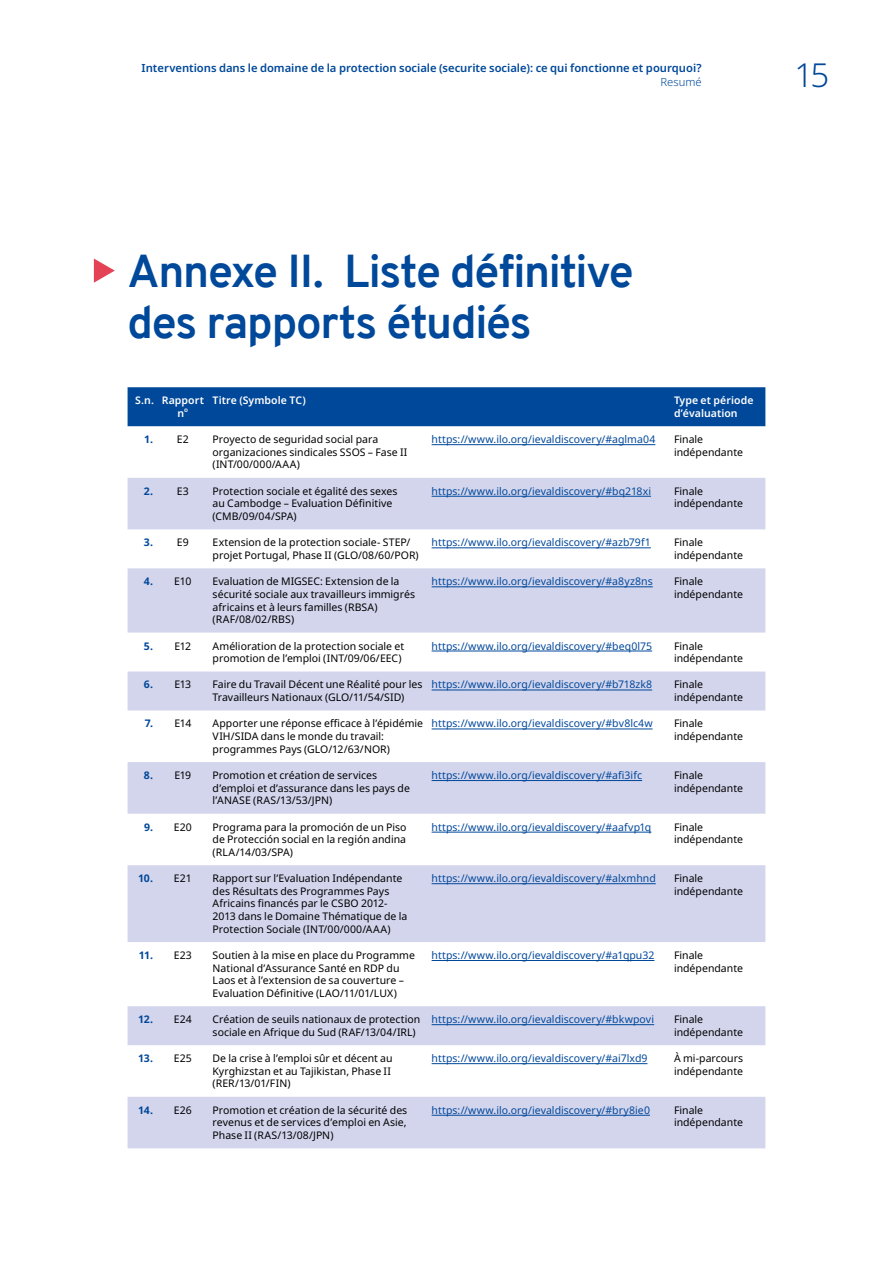
<style>
.page{position:relative;width:893px;height:1263px;background:#fff}
.page>*{position:absolute;margin:0;border:0;box-sizing:border-box;transform-origin:0 0}
.t1{font:700 45px/51px "Overpass";letter-spacing:-.03em;color:#00489a}
.t2{font:300 33px "Noto Sans";color:#00489a}
.t3{font:600 11.25px "Noto Sans";color:#00489a}
.t4{font:300 11.25px "Noto Sans";letter-spacing:-.005em;color:#00489a}
.t5{font:10.5px/12.6px "Noto Sans";color:#000}
.t6{font:10.5px "Noto Sans";color:#00489a}
.t7{font:600 10.5px/12.6px "Noto Sans";letter-spacing:.005em;color:#fff}
.t8{font:700 10.5px "Noto Sans";letter-spacing:-.025em;color:#00489a}
.s1{font-weight:400;color:#000}
.s2{font-weight:700;color:#00489a}
</style>
<div class="page">
<div style="left:128px;top:387px;width:637px;height:39px;background:#00489a"></div>
<svg style="left:128px;top:478px;width:637px;height:670px;fill:#d3d5ed"></svg>
<hr style="left:432px;top:444px;width:223px;height:1px;background:#00489a">
<hr style="left:432px;top:496px;width:219px;height:1px;background:#00489a">
<hr style="left:432px;top:548px;width:219px;height:1px;background:#00489a">
<hr style="left:432px;top:586px;width:221px;height:1px;background:#00489a">
<hr style="left:432px;top:651px;width:220px;height:1px;background:#00489a">
<hr style="left:432px;top:690px;width:220px;height:1px;background:#00489a">
<hr style="left:432px;top:729px;width:221px;height:1px;background:#00489a">
<hr style="left:432px;top:780px;width:210px;height:1px;background:#00489a">
<hr style="left:432px;top:832px;width:219px;height:1px;background:#00489a">
<hr style="left:432px;top:883px;width:224px;height:1px;background:#00489a">
<hr style="left:432px;top:960px;width:222px;height:1px;background:#00489a">
<hr style="left:432px;top:1024px;width:222px;height:1px;background:#00489a">
<hr style="left:432px;top:1063px;width:215px;height:1px;background:#00489a">
<hr style="left:432px;top:1115px;width:218px;height:1px;background:#00489a">
<svg style="left:94px;top:259px;width:21px;height:24px"></svg>
<p class="t3" style="left:142px;top:60px;width:561px">Interventions dans le domaine de la protection sociale (securite sociale): ce qui fonctionne et pourquoi?</p>
<p class="t4" style="left:661px;top:74px;width:43px">Resumé</p>
<h2 class="t2" style="left:794px;top:52px;width:36px">15</h2>
<h1 class="t1" style="left:128px;top:246px;width:508px">Annexe II. Liste définitive des rapports étudiés</h1>
<p class="t7" style="left:178px;top:394px;width:28px;text-indent:-42px">S.n. Rapport n<sup>o</sup></p>
<p class="t7" style="left:213px;top:394px;width:95px">Titre (Symbole TC)</p>
<p class="t7" style="left:674px;top:394px;width:81px">Type et période d’évaluation</p>
<p class="t8" style="left:144px;top:432px;width:46px">1. <span class="s1">E2</span></p>
<p class="t5" style="left:213px;top:433px;width:196px">Proyecto de seguridad social para organizaciones sindicales SSOS – Fase II (INT/00/000/AAA)</p>
<p class="t6" style="left:432px;top:432px;width:225px">https://www.ilo.org/ievaldiscovery/#aglma04</p>
<p class="t5" style="left:674px;top:433px;width:71px">Finale indépendante</p>
<p class="t8" style="left:144px;top:483px;width:47px">2. <span class="s1">E3</span></p>
<p class="t5" style="left:213px;top:485px;width:186px">Protection sociale et égalité des sexes au Cambodge – Evaluation Définitive (CMB/09/04/SPA)</p>
<p class="t6" style="left:432px;top:483px;width:221px">https://www.ilo.org/ievaldiscovery/#bq218xi</p>
<p class="t5" style="left:674px;top:485px;width:71px">Finale indépendante</p>
<p class="t8" style="left:144px;top:535px;width:46px">3. <span class="s1">E9</span></p>
<p class="t5" style="left:213px;top:536px;width:208px">Extension de la protection sociale- STEP/ projet Portugal, Phase II (GLO/08/60/POR)</p>
<p class="t6" style="left:432px;top:535px;width:221px">https://www.ilo.org/ievaldiscovery/#azb79f1</p>
<p class="t5" style="left:674px;top:536px;width:71px">Finale indépendante</p>
<p class="t5" style="left:144px;top:575px;width:49px"><span class="s2">4.</span> E10</p>
<p class="t5" style="left:213px;top:575px;width:204px">Evaluation de MIGSEC: Extension de la sécurité sociale aux travailleurs immigrés africains et à leurs familles (RBSA) (RAF/08/02/RBS)</p>
<p class="t6" style="left:432px;top:574px;width:223px">https://www.ilo.org/ievaldiscovery/#a8yz8ns</p>
<p class="t5" style="left:674px;top:575px;width:71px">Finale indépendante</p>
<p class="t5" style="left:144px;top:640px;width:49px"><span class="s2">5.</span> E12</p>
<p class="t5" style="left:213px;top:640px;width:193px">Amélioration de la protection sociale et promotion de l’emploi (INT/09/06/EEC)</p>
<p class="t6" style="left:432px;top:638px;width:222px">https://www.ilo.org/ievaldiscovery/#beq0l75</p>
<p class="t5" style="left:674px;top:640px;width:71px">Finale indépendante</p>
<p class="t5" style="left:144px;top:679px;width:49px"><span class="s2">6.</span> E13</p>
<p class="t5" style="left:213px;top:679px;width:211px">Faire du Travail Décent une Réalité pour les<br>Travailleurs Nationaux (GLO/11/54/SID)</p>
<p class="t6" style="left:432px;top:677px;width:222px">https://www.ilo.org/ievaldiscovery/#b718zk8</p>
<p class="t5" style="left:674px;top:679px;width:71px">Finale indépendante</p>
<p class="t5" style="left:145px;top:718px;width:48px"><span class="s2">7.</span> E14</p>
<p class="t5" style="left:213px;top:718px;width:212px">Apporter une réponse efficace à l’épidémie<br>VIH/SIDA dans le monde du travail: programmes Pays (GLO/12/63/NOR)</p>
<p class="t6" style="left:432px;top:716px;width:222px">https://www.ilo.org/ievaldiscovery/#bv8lc4w</p>
<p class="t5" style="left:674px;top:718px;width:71px">Finale indépendante</p>
<p class="t5" style="left:144px;top:769px;width:49px"><span class="s2">8.</span> E19</p>
<p class="t5" style="left:213px;top:769px;width:199px">Promotion et création de services d’emploi et d’assurance dans les pays de l’ANASE (RAS/13/53/JPN)</p>
<p class="t6" style="left:432px;top:768px;width:212px">https://www.ilo.org/ievaldiscovery/#afi3ifc</p>
<p class="t5" style="left:674px;top:769px;width:71px">Finale indépendante</p>
<p class="t5" style="left:144px;top:821px;width:49px"><span class="s2">9.</span> E20</p>
<p class="t5" style="left:213px;top:821px;width:196px;text-align:justify">Programa para la promoción de un Piso de Protección social en la región andina (RLA/14/03/SPA)</p>
<p class="t6" style="left:432px;top:819px;width:221px">https://www.ilo.org/ievaldiscovery/#aafvp1q</p>
<p class="t5" style="left:674px;top:821px;width:71px">Finale indépendante</p>
<p class="t8" style="left:138px;top:871px;width:55px">10. <span class="s1">E21</span></p>
<p class="t5" style="left:213px;top:872px;width:196px">Rapport sur l’Evaluation Indépendante des Résultats des Programmes Pays Africains financés par le CSBO 2012- 2013 dans le Domaine Thématique de la Protection Sociale (INT/00/000/AAA)</p>
<p class="t6" style="left:432px;top:871px;width:226px">https://www.ilo.org/ievaldiscovery/#alxmhnd</p>
<p class="t5" style="left:674px;top:872px;width:71px">Finale indépendante</p>
<p class="t8" style="left:139px;top:948px;width:55px">11. <span class="s1">E23</span></p>
<p class="t5" style="left:213px;top:949px;width:204px">Soutien à la mise en place du Programme National d’Assurance Santé en RDP du Laos et à l’extension de sa couverture – Evaluation Définitive (LAO/11/01/LUX)</p>
<p class="t6" style="left:432px;top:948px;width:224px">https://www.ilo.org/ievaldiscovery/#a1qpu32</p>
<p class="t5" style="left:674px;top:949px;width:71px">Finale indépendante</p>
<p class="t8" style="left:138px;top:1012px;width:55px">12. <span class="s1">E24</span></p>
<p class="t5" style="left:213px;top:1013px;width:209px">Création de seuils nationaux de protection sociale en Afrique du Sud (RAF/13/04/IRL)</p>
<p class="t6" style="left:432px;top:1012px;width:224px">https://www.ilo.org/ievaldiscovery/#bkwpovi</p>
<p class="t5" style="left:674px;top:1013px;width:71px">Finale indépendante</p>
<p class="t8" style="left:138px;top:1051px;width:55px">13. <span class="s1">E25</span></p>
<p class="t5" style="left:213px;top:1052px;width:182px">De la crise à l’emploi sûr et décent au<br>Kyrghizstan et au Tajikistan, Phase II (RER/13/01/FIN)</p>
<p class="t6" style="left:432px;top:1051px;width:217px">https://www.ilo.org/ievaldiscovery/#ai7lxd9</p>
<p class="t5" style="left:674px;top:1052px;width:71px">À mi-parcours indépendante</p>
<p class="t8" style="left:138px;top:1102px;width:55px">14. <span class="s1">E26</span></p>
<p class="t5" style="left:213px;top:1104px;width:196px;text-align:justify">Promotion et création de la sécurité des revenus et de services d’emploi en Asie, Phase II (RAS/13/08/JPN)</p>
<p class="t6" style="left:432px;top:1102px;width:220px">https://www.ilo.org/ievaldiscovery/#bry8ie0</p>
<p class="t5" style="left:674px;top:1104px;width:71px">Finale indépendante</p>
</div>
